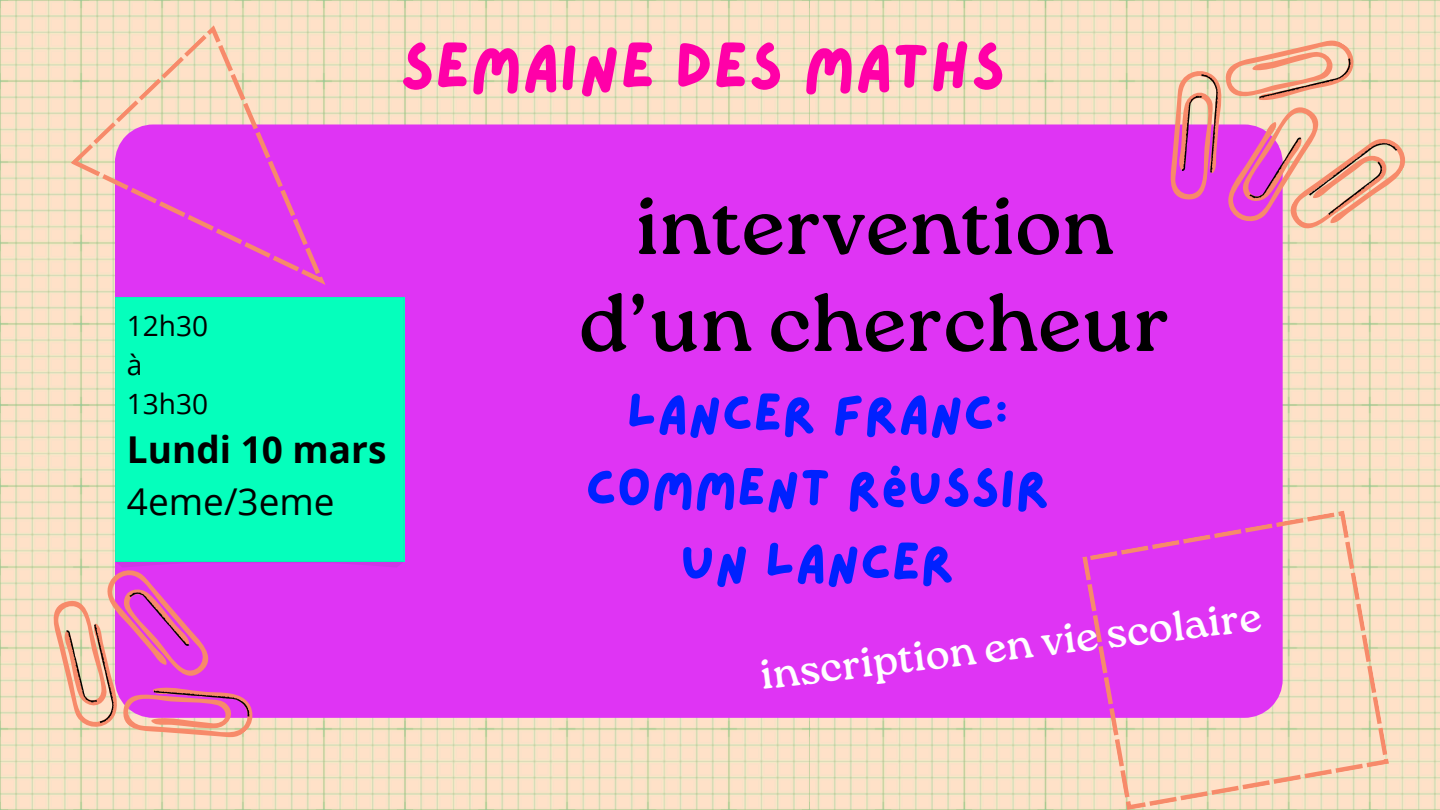
<style>
.page{position:relative;width:1440px;height:810px;background:#fff}
.page>*{position:absolute;margin:0;border:0;box-sizing:border-box;transform-origin:0 0}
.t1{font:81.7px "Roca One";color:#000}
.t2{font:81.6px "Roca One";color:#000}
.t3{font:65px "Lazydog";color:#ff00a8}
.t4{font:53.5px/74.6px "Lazydog";color:#0021ff;text-align:center}
.t5{font:42px "Roca One";color:#fff}
.t6{font:700 37px/51.8px "Open Sans";color:#000}
.t7{font:28px "Open Sans";color:#000}
.s1{font-weight:400}
</style>
<div class="page">
<img style="left:810px;top:0;width:630px;height:810px">
<img style="left:0;top:0;width:810px;height:810px">
<div style="left:115px;top:124px;width:1168px;height:594px;background:#df34f4"></div>
<svg style="left:1123px;top:0;width:30px;height:257px;background:#e887db"></svg>
<svg style="left:1153px;top:0;width:272px;height:262px;background:#ecadc2"></svg>
<svg style="left:8px;top:555px;width:32px;height:232px;background:#f4e0c4"></svg>
<svg style="left:40px;top:538px;width:232px;height:255px;background:#ea95c8"></svg>
<svg style="left:71px;top:25px;width:255px;height:260px;background:#ea89d7"></svg>
<svg style="left:1082px;top:511px;width:307px;height:299px;background:#ea91d4"></svg>
<div style="left:115px;top:297px;width:289px;height:271px;background:#05ffbc"></div>
<p class="t3" style="left:400px;top:35px;width:607px">SEMAINE DES MATHS</p>
<p class="t7" style="left:127px;top:306px;width:83px">12h30</p>
<p class="t7" style="left:127px;top:345px;width:17px">à</p>
<h2 class="t7" style="left:127px;top:384px;width:83px">13h30</h2>
<p class="t6" style="left:127px;top:423px;width:261px">Lundi 10 mars<br><span class="s1">4eme/3eme</span></p>
<p class="t2" style="left:635px;top:178px;width:480px">intervention</p>
<p class="t1" style="left:579px;top:275px;width:593px">d’un chercheur</p>
<p class="t4" style="left:585px;top:378px;width:466px">LANCER FRANC:<br>COMMENT RÉUSSIR<br>UN LANCER</p>
<h1 class="t5" style="left:758px;top:652px;width:505px;rotate:-7deg">inscription en vie scolaire</h1>
</div>
